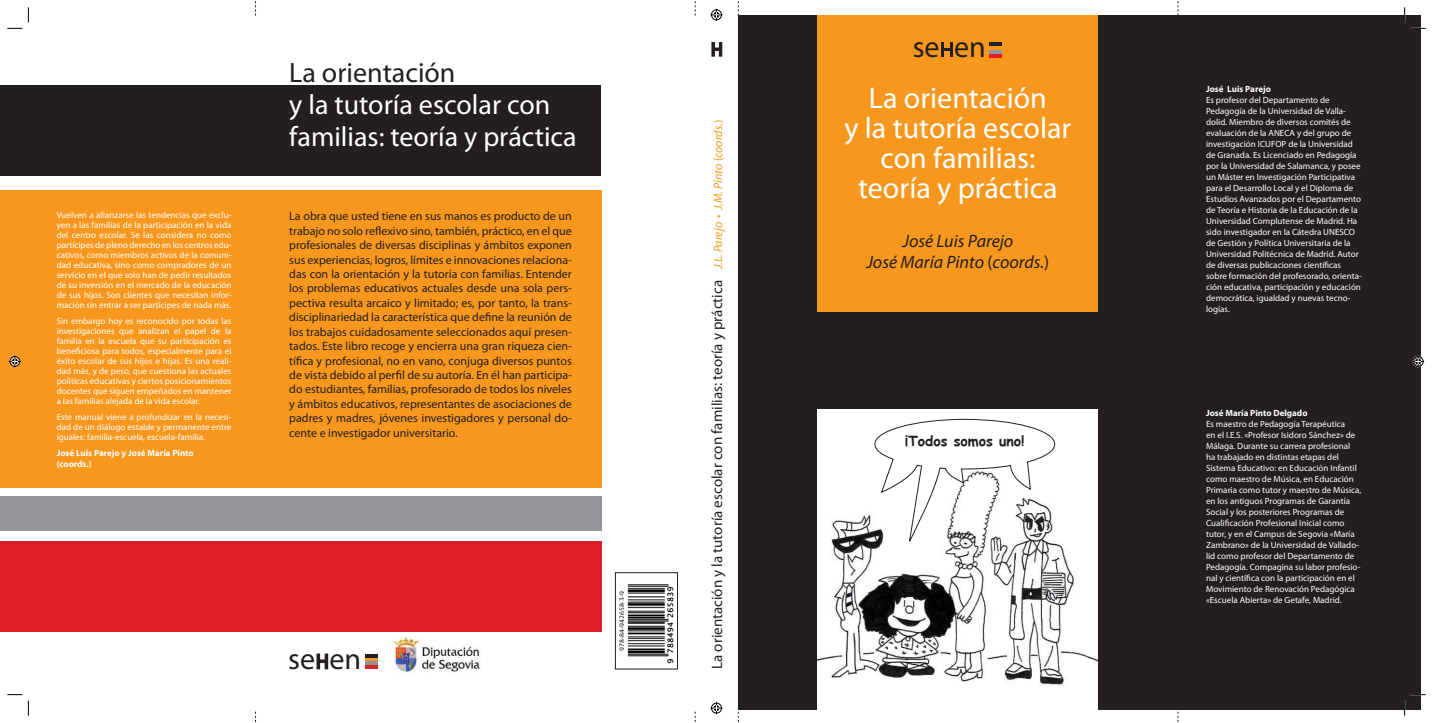
<style>
.page{position:relative;width:1433px;height:723px;background:#fff}
.page>*{position:absolute;margin:0;border:0;box-sizing:border-box;transform-origin:0 0}
._01_titulo_portada{font:30px/30px "Myriad Pro";color:#fff;text-align:center}
.t1{font:30px "Myriad Pro";color:#231f20}
._04_titulo_1_contra{font:28px/32px "Myriad Pro";color:#fff}
._04_titulo_1_contra-2{font:28px "Myriad Pro";color:#231f20}
._01_autor_portada{font:italic 18px "Myriad Pro";color:#231f20}
._03_Titulo_llom{font:15px "Myriad Pro";color:#231f20}
.t2{font:700 14px "Comic Sans MS";color:#231f20}
._02_RESUMEN_CONTRA{font:12px/14.4px "Myriad Pro";color:#231f20;text-align:justify}
._02_CV_autor_solapa1{font:9px/11px "Myriad Pro";color:#fff}
._05_autor_nom{font:9px/10px "Myriad Pro";color:#fff;text-align:justify}
._05_autor_titulo{font:700 9px/11px "Myriad Pro";color:#fff}
._02_autor_solapa1{font:700 9px "Myriad Pro";color:#fff}
.t3{font:7.5px "Myriad Pro";color:#231f20}
.s1{font-style:italic;font-size:12px;color:#f7971d}
.s2{font-size:12px;color:#f7971d}
.s3{font-style:normal}
</style>
<div class="page">
<svg style="left:711px;top:43px;width:10px;height:13px"></svg>
<div style="left:738px;top:16px;width:682px;height:694px;background:#231f20"></div>
<div style="left:817px;top:16px;width:281px;height:296px;background:#f7971d"></div>
<div style="left:817px;top:409px;width:280px;height:297px;background:#fff"></div>
<img style="left:817px;top:514px;width:279px;height:172px">
<svg style="left:989px;top:43px;width:12px;height:3px"></svg>
<hr style="left:989px;top:50px;width:12px;height:4px;background:#939598">
<svg style="left:989px;top:54px;width:12px;height:3px"></svg>
<hr style="left:941px;top:43px;width:3px;height:14px;background:#231f20">
<hr style="left:949px;top:43px;width:3px;height:14px;background:#231f20">
<svg style="left:944px;top:48px;width:5px;height:3px"></svg>
<div style="left:0;top:85px;width:600px;height:91px;background:#231f20"></div>
<div style="left:0;top:190px;width:601px;height:298px;background:#f7971d"></div>
<div style="left:0;top:496px;width:601px;height:34px;background:#939598"></div>
<div style="left:0;top:541px;width:601px;height:91px;background:#e01e28"></div>
<svg style="left:365px;top:654px;width:12px;height:11px"></svg>
<hr style="left:365px;top:665px;width:12px;height:4px;background:#e01e28">
<div style="left:325px;top:654px;width:3px;height:15px;border:1px solid #231f20"></div>
<svg style="left:317px;top:654px;width:9px;height:15px"></svg>
<img style="left:392px;top:636px;width:88px;height:37px">
<svg style="left:255px;top:1px;width:1px;height:15px"></svg>
<svg style="left:694px;top:1px;width:1px;height:15px"></svg>
<svg style="left:738px;top:1px;width:1px;height:15px"></svg>
<svg style="left:1177px;top:1px;width:1px;height:15px"></svg>
<div style="left:615px;top:572px;width:62px;height:97px;border:1px solid #231f20"></div>
<img style="left:627px;top:584px;width:47px;height:79px">
<svg style="left:873px;top:418px;width:182px;height:135px"></svg>
<svg style="left:7px;top:28px;width:15px;height:1px"></svg>
<svg style="left:7px;top:694px;width:15px;height:1px"></svg>
<svg style="left:28px;top:7px;width:1px;height:15px"></svg>
<svg style="left:28px;top:700px;width:1px;height:15px"></svg>
<svg style="left:1404px;top:694px;width:21px;height:21px"></svg>
<svg style="left:710px;top:9px;width:12px;height:12px"></svg>
<svg style="left:710px;top:702px;width:12px;height:12px"></svg>
<svg style="left:9px;top:355px;width:12px;height:12px"></svg>
<svg style="left:1412px;top:355px;width:11px;height:12px"></svg>
<p class="_05_autor_nom" style="left:57px;top:210px;width:176px">Vuelven a afianzarse las tendencias que exclu&shy;yen a las familias de la participación en la vida del centro escolar. Se las considera no como partícipes de pleno derecho en los centros edu&shy;cativos, como miembros activos de la comuni&shy;dad educativa, sino como compradores de un servicio en el que solo han de pedir resultados de su inversión en el mercado de la educación de sus hijos. Son clientes que necesitan infor&shy;mación sin entrar a ser partícipes de nada más.</p>
<p class="_05_autor_nom" style="left:57px;top:316px;width:176px">Sin embargo hoy es reconocido por todas las investigaciones que analizan el papel de la familia en la escuela que su participación es beneficiosa para todos, especialmente para el éxito escolar de sus hijos e hijas. Es una reali&shy;dad más, y de peso, que cuestiona las actuales políticas educativas y ciertos posicionamientos docentes que siguen empeñados en mantener a las familias alejada de la vida escolar.</p>
<p class="_05_autor_nom" style="left:57px;top:411px;width:176px">Este manual viene a profundizar en la necesi&shy;dad de un diálogo estable y permanente entre iguales: familia-escuela, escuela-familia.</p>
<p class="_05_autor_titulo" style="left:57px;top:447px;width:138px">José Luis Parejo y José María Pinto (coords.)</p>
<p class="_04_titulo_1_contra-2" style="left:289px;top:55px;width:168px">La orientación</p>
<p class="_04_titulo_1_contra" style="left:289px;top:88px;width:289px">y la tutoría escolar con familias: teoría y práctica</p>
<p class="_02_RESUMEN_CONTRA" style="left:289px;top:209px;width:284px">La obra que usted tiene en sus manos es producto de un trabajo no solo reflexivo sino, también, práctico, en el que profesionales de diversas disciplinas y ámbitos exponen sus experiencias, logros, límites e innovaciones relaciona&shy;das con la orientación y la tutoría con familias. Entender los problemas educativos actuales desde una sola pers&shy;pectiva resulta arcaico y limitado; es, por tanto, la trans&shy;disciplinariedad la característica que define la reunión de los trabajos cuidadosamente seleccionados aquí presen&shy;tados. Este libro recoge y encierra una gran riqueza cien&shy;tífica y profesional, no en vano, conjuga diversos puntos de vista debido al perfil de su autoría. En él han participa&shy;do estudiantes, familias, profesorado de todos los niveles y ámbitos educativos, representantes de asociaciones de padres y madres, jóvenes investigadores y personal do&shy;cente e investigador universitario.</p>
<h1 class="t1" style="left:288px;top:640px;width:75px">se en</h1>
<p class="t3" style="left:617px;top:650px;width:61px;rotate:-90deg">978-84-942658-3-9</p>
<p class="_03_Titulo_llom" style="left:707px;top:669px;width:550px;rotate:-90deg">La orientación y la tutoría escolar con familias: teoría y práctica <span class="s1">J.L. Parejo • J.M. Pinto</span> <span class="s2">(</span><span class="s1">coords</span><span class="s2">.)</span></p>
<h1 class="t1" style="left:912px;top:29px;width:75px">se en</h1>
<p class="_01_titulo_portada" style="left:844px;top:82px;width:228px">La orientación<br>y la tutoría escolar con familias: teoría y práctica</p>
<p class="_01_autor_portada" style="left:902px;top:230px;width:112px">José Luis Parejo</p>
<p class="_01_autor_portada" style="left:866px;top:251px;width:184px">José María Pinto <span class="s3">(</span>coords.<span class="s3">)</span></p>
<p class="t2" style="left:904px;top:431px;width:121px">¡Todos somos uno!</p>
<p class="_02_autor_solapa1" style="left:1205px;top:83px;width:66px">José Luis Parejo</p>
<p class="_02_CV_autor_solapa1" style="left:1205px;top:94px;width:157px">Es profesor del Departamento de Pedagogía de la Universidad de Valla&shy;dolid. Miembro de diversos comités de evaluación de la ANECA y del grupo de investigación ICUFOP de la Universidad de Granada. Es Licenciado en Pedagogía por la Universidad de Salamanca, y posee un Máster en Investigación Participativa para el Desarrollo Local y el Diploma de Estudios Avanzados por el Departamento de Teoría e Historia de la Educación de la Universidad Complutense de Madrid. Ha sido investigador en la Cátedra UNESCO de Gestión y Política Universitaria de la Universidad Politécnica de Madrid. Autor de diversas publicaciones científicas sobre formación del profesorado, orienta&shy;ción educativa, participación y educación democrática, igualdad y nuevas tecno&shy;logías.</p>
<p class="_02_autor_solapa1" style="left:1205px;top:407px;width:103px">José María Pinto Delgado</p>
<p class="_02_CV_autor_solapa1" style="left:1205px;top:418px;width:157px">Es maestro de Pedagogía Terapéutica<br>en el I.E.S. «Profesor Isidoro Sánchez» de Málaga. Durante su carrera profesional ha trabajado en distintas etapas del Sistema Educativo: en Educación Infantil como maestro de Música, en Educación Primaria como tutor y maestro de Música, en los antiguos Programas de Garantía Social y los posteriores Programas de Cualificación Profesional Inicial como tutor, y en el Campus de Segovia «María Zambrano» de la Universidad de Vallado&shy;lid como profesor del Departamento de Pedagogía. Compagina su labor profesio&shy;nal y científica con la participación en el Movimiento de Renovación Pedagógica «Escuela Abierta» de Getafe, Madrid.</p>
</div>
